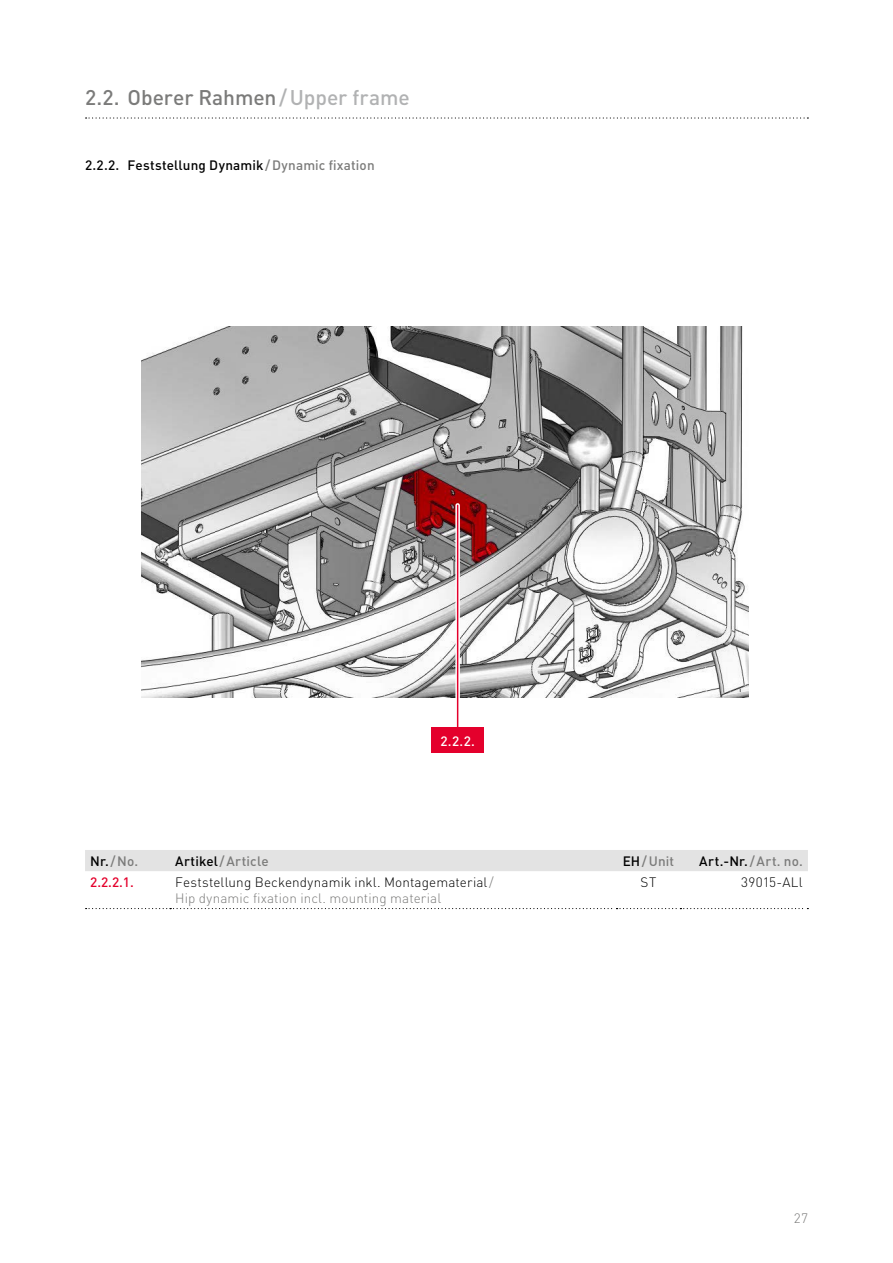
<style>
.page{position:relative;width:893px;height:1263px;background:#fff}
.page>*{position:absolute;margin:0;border:0;box-sizing:border-box;transform-origin:0 0}
.t1{font:500 21px "DIN";letter-spacing:-.005em;color:#7b7b7a}
.t2{font:300 13.5px/16.2px "DIN";letter-spacing:.01em;color:#000}
.t3{font:13.5px "DIN Medium Alternate";letter-spacing:.01em;color:#000}
.t4{font:500 13.5px "DIN";letter-spacing:.01em;color:#7b7b7a}
.t5{font:500 13.5px "DIN";letter-spacing:.03em;color:#000}
.t6{font:500 13.5px "DIN";color:#e4002c}
.t7{font:500 13.5px "DIN";color:#fff}
.t8{font:300 13.5px "DIN";color:#7b7b7a}
.s1{color:#b1b2b3}
.s2{font-family:"DIN";font-weight:500}
.s3{color:#7b7b7a}
.s4{color:#000}
</style>
<div class="page">
<div style="left:85px;top:850px;width:723px;height:21px;background:#e3e3e3"></div>
<svg style="left:86px;top:908px;width:722px;height:1px"></svg>
<svg style="left:86px;top:117px;width:722px;height:2px"></svg>
<img style="left:141px;top:327px;width:607px;height:370px">
<svg style="left:455px;top:505px;width:5px;height:223px"></svg>
<hr style="left:457px;top:505px;width:1px;height:236px;background:#e4002c">
<div style="left:432px;top:728px;width:52px;height:25px;background:#e4002c"></div>
<h1 class="t1" style="left:85px;top:83px;width:326px">2.2. Oberer Rahmen<span class="s1">/Upper frame</span></h1>
<p class="t3" style="left:85px;top:156px;width:291px"><span class="s2">2</span>.<span class="s2">2</span>.<span class="s2">2</span>. Feststellung Dynamik<span class="s3">/Dynamic fixation</span></p>
<p class="t7" style="left:440px;top:732px;width:36px">2.2.2.</p>
<p class="t4" style="left:90px;top:852px;width:50px"><span class="s4">Nr.</span>/No.</p>
<p class="t4" style="left:175px;top:852px;width:95px"><span class="s4">Artikel</span>/Article</p>
<p class="t4" style="left:623px;top:852px;width:53px"><span class="s4">EH</span>/Unit</p>
<p class="t5" style="left:699px;top:852px;width:105px">Art.-Nr.<span class="s3">/Art. no.</span></p>
<p class="t6" style="left:90px;top:873px;width:45px">2.2.2.1.</p>
<p class="t2" style="left:175px;top:874px;width:320px">Feststellung Beckendynamik inkl. Montagematerial<span class="s3">/<br>Hip dynamic fixation incl. mounting material</span></p>
<p class="t2" style="left:641px;top:874px;width:17px">ST</p>
<p class="t2" style="left:741px;top:874px;width:63px">39015-ALl</p>
<p class="t8" style="left:794px;top:1209px;width:16px">27</p>
</div>
